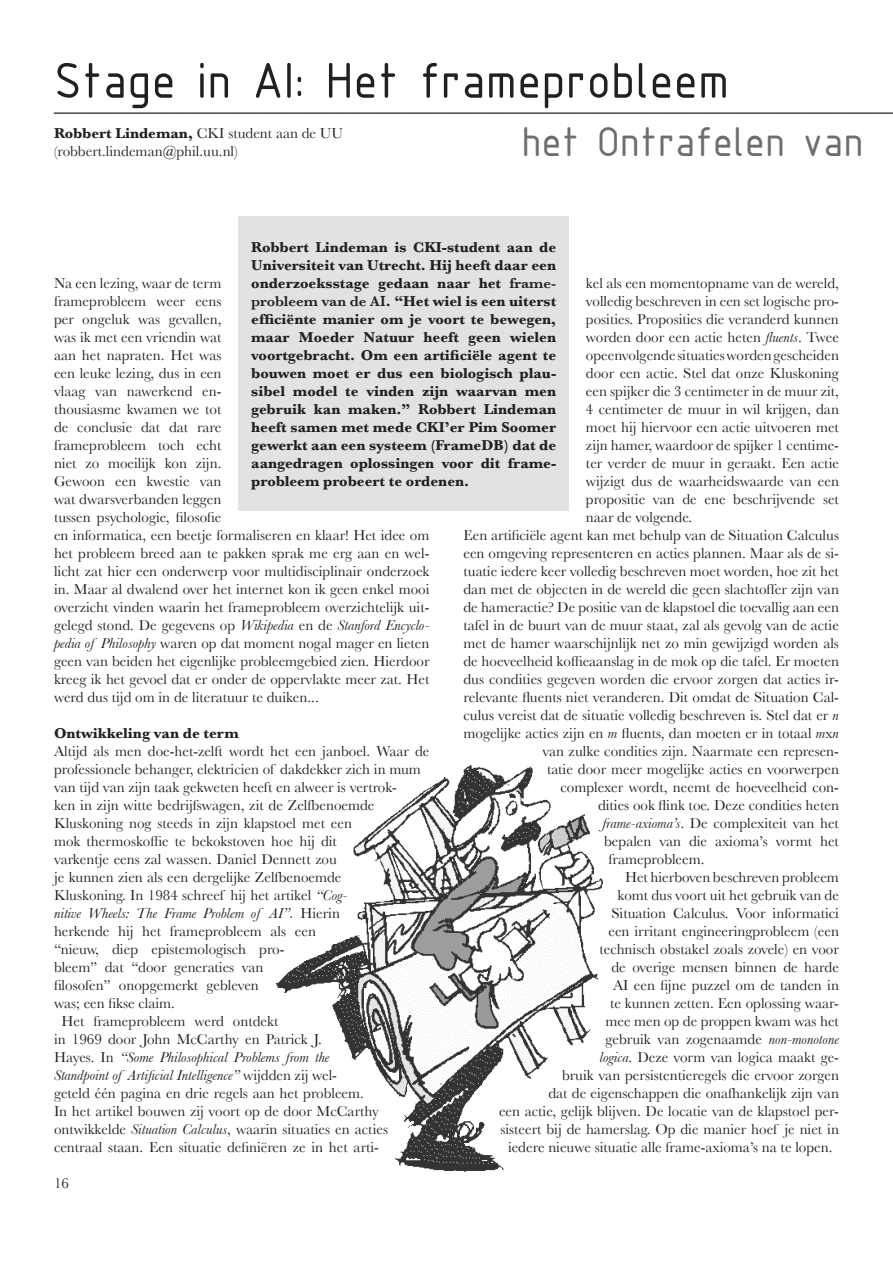
<style>
.page{position:relative;width:893px;height:1263px;background:#fff}
.page>*{position:absolute;margin:0;border:0;box-sizing:border-box;transform-origin:0 0}
.t1{font:54px "ISOCPEUR";color:#231f20}
.t2{font:45px "ISOCPEUR";color:#6c6d70}
.t3{font:15px/18px "Baskerville";color:#231f20}
.t4{font:700 15px/18px "Baskerville";color:#231f20;text-align:justify}
.s1{font-weight:700}
.s2{font-weight:600}
.s3{font-style:italic}
</style>
<div class="page">
<svg style="left:54px;top:112px;width:839px;height:2px;background:#767374"></svg>
<div style="left:238px;top:216px;width:331px;height:294px;background:#e1e2e4"></div>
<img style="left:276px;top:766px;width:327px;height:405px">
<p class="t1" style="left:54px;top:46px;width:677px">Stage in AI: Het frameprobleem</p>
<p class="t3" style="left:54px;top:124px;width:291px"><span class="s1">Robbert Lindeman,</span> CKI student aan de UU</p>
<p class="t3" style="left:54px;top:142px;width:185px">(robbert.lindeman@phil.uu.nl)</p>
<p class="t2" style="left:521px;top:112px;width:344px">het Ontrafelen van</p>
<p class="t4" style="left:251px;top:238px;width:306px">Robbert Lindeman is CKI-student aan de Universiteit van Utrecht. Hij heeft daar een onderzoeksstage gedaan naar het <span class="s2">frame&shy;probleem van de AI</span>. “Het wiel is een uiterst efficiënte manier om je voort te bewegen, maar Moeder Natuur heeft geen wielen voortgebracht. Om een artificiële agent te bouwen moet er dus een biologisch plau&shy;sibel model te vinden zijn waarvan men gebruik kan maken.” Robbert Lindeman heeft samen met mede CKI’er Pim Soomer gewerkt aan een systeem (FrameDB) dat de aangedragen oplossingen voor dit frame&shy;probleem probeert te ordenen.</p>
<p class="t3" style="left:54px;top:274px;width:377px">Na een lezing, waar de term<br>frameprobleem weer eens<br>per ongeluk was gevallen,<br>was ik met een vriendin wat<br>aan het napraten. Het was<br>een leuke lezing, dus in een<br>vlaag van nawerkend en-<br>thousiasme kwamen we tot<br>de conclusie dat dat rare<br>frameprobleem toch echt<br>niet zo moeilijk kon zijn.<br>Gewoon een kwestie van<br>wat dwarsverbanden leggen<br>tussen psychologie, filosofie<br>en informatica, een beetje formaliseren en klaar! Het idee om het probleem breed aan te pakken sprak me erg aan en wel&shy;licht zat hier een onderwerp voor multidisciplinair onderzoek in. Maar al dwalend over het internet kon ik geen enkel mooi overzicht vinden waarin het frameprobleem overzichtelijk uit&shy;gelegd stond. De gegevens op <span class="s3">Wikipedia</span> en de <span class="s3">Stanford Encyclo&shy;pedia of Philosophy</span> waren op dat moment nogal mager en lieten geen van beiden het eigenlijke probleemgebied zien. Hierdoor kreeg ik het gevoel dat er onder de oppervlakte meer zat. Het werd dus tijd om in de literatuur te duiken...</p>
<p class="t4" style="left:54px;top:724px;width:186px">Ontwikkeling van de term</p>
<p class="t3" style="left:54px;top:742px;width:377px">Altijd als men doe-het-zelft wordt het een janboel. Waar de professionele behanger, elektricien of dakdekker zich in mum van tijd van zijn taak gekweten heeft en alweer is vertrok-<br>ken in zijn witte bedrijfswagen, zit de Zelfbenoemde Kluskoning nog steeds in zijn klapstoel met een<br>mok thermoskoffie te bekokstoven hoe hij dit<br>varkentje eens zal wassen. Daniel Dennett zou<br>je kunnen zien als een dergelijke Zelfbenoemde<br>Kluskoning. In 1984 schreef hij het artikel <span class="s3">“Cog-<br>nitive Wheels: The Frame Problem of AI”.</span> Hierin<br>herkende hij het frameprobleem als een<br>“nieuw, diep epistemologisch pro-<br>bleem” dat “door generaties van<br>filosofen” onopgemerkt gebleven<br>was; een fikse claim.</p>
<p class="t3" style="left:54px;top:1012px;width:335px;text-indent:8px">Het frameprobleem werd ontdekt<br>in 1969 door John McCarthy en Patrick J.<br>Hayes. In <span class="s3">“Some Philosophical Problems from the Standpoint of Artificial Intelligence”</span> wijdden zij wel-<br>geteld één pagina en drie regels aan het probleem.<br>In het artikel bouwen zij voort op de door McCarthy ontwikkelde <span class="s3">Situation Calculus</span>, waarin situaties en acties centraal staan. Een situatie definiëren ze in het arti-</p>
<p class="t3" style="left:586px;top:274px;width:255px;text-align:justify">kel als een momentopname van de wereld, volledig beschreven in een set logische pro&shy;posities. Proposities die veranderd kunnen worden door een actie heten <span class="s3">fluents</span>. Twee opeenvolgende situaties worden gescheiden door een actie. Stel dat onze Kluskoning een spijker die 3 centimeter in de muur zit, 4 centimeter de muur in wil krijgen, dan moet hij hiervoor een actie uitvoeren met zijn hamer, waardoor de spijker 1 centime&shy;ter verder de muur in geraakt. Een actie wijzigt dus de waarheidswaarde van een propositie van de ene beschrijvende set naar de volgende.</p>
<p class="t3" style="left:463px;top:526px;width:377px">Een artificiële agent kan met behulp van de Situation Calculus</p>
<p class="t3" style="left:463px;top:544px;width:377px">een omgeving representeren en acties plannen. Maar als de si-</p>
<p class="t3" style="left:463px;top:562px;width:377px">tuatie iedere keer volledig beschreven moet worden, hoe zit het</p>
<p class="t3" style="left:463px;top:580px;width:377px">dan met de objecten in de wereld die geen slachtoffer zijn van</p>
<p class="t3" style="left:463px;top:598px;width:377px">de hameractie? De positie van de klapstoel die toevallig aan een</p>
<p class="t3" style="left:463px;top:616px;width:377px">tafel in de buurt van de muur staat, zal als gevolg van de actie</p>
<p class="t3" style="left:463px;top:634px;width:377px">met de hamer waarschijnlijk net zo min gewijzigd worden als</p>
<p class="t3" style="left:463px;top:652px;width:377px">de hoeveelheid koffieaanslag in de mok op die tafel. Er moeten</p>
<p class="t3" style="left:463px;top:670px;width:377px">dus condities gegeven worden die ervoor zorgen dat acties ir-</p>
<p class="t3" style="left:463px;top:688px;width:377px">relevante fluents niet veranderen. Dit omdat de Situation Cal-</p>
<p class="t3" style="left:463px;top:706px;width:377px">culus vereist dat de situatie volledig beschreven is. Stel dat er <span class="s3">n</span></p>
<p class="t3" style="left:463px;top:724px;width:377px">mogelijke acties zijn en <span class="s3">m</span> fluents, dan moeten er in totaal <span class="s3">m</span>x<span class="s3">n</span></p>
<p class="t3" style="left:542px;top:742px;width:298px">van zulke condities zijn. Naarmate een represen-</p>
<p class="t3" style="left:547px;top:760px;width:293px">tatie door meer mogelijke acties en voorwerpen</p>
<p class="t3" style="left:560px;top:778px;width:280px">complexer wordt, neemt de hoeveelheid con-</p>
<p class="t3" style="left:598px;top:796px;width:242px">dities ook flink toe. Deze condities heten</p>
<p class="t3" style="left:602px;top:814px;width:238px"><span class="s3">frame-axioma’s</span>. De complexiteit van het</p>
<p class="t3" style="left:604px;top:832px;width:236px">bepalen van die axioma’s vormt het</p>
<p class="t3" style="left:608px;top:850px;width:97px">frameprobleem.</p>
<p class="t3" style="left:625px;top:868px;width:215px">Het hierboven beschreven probleem</p>
<p class="t3" style="left:617px;top:886px;width:223px">komt dus voort uit het gebruik van de</p>
<p class="t3" style="left:611px;top:904px;width:229px">Situation Calculus. Voor informatici</p>
<p class="t3" style="left:608px;top:922px;width:232px">een irritant engineeringprobleem (een</p>
<p class="t3" style="left:599px;top:940px;width:241px">technisch obstakel zoals zovele) en voor</p>
<p class="t3" style="left:611px;top:958px;width:229px">de overige mensen binnen de harde</p>
<p class="t3" style="left:613px;top:976px;width:227px">AI een fijne puzzel om de tanden in</p>
<p class="t3" style="left:610px;top:994px;width:230px">te kunnen zetten. Een oplossing waar-</p>
<p class="t3" style="left:605px;top:1012px;width:235px">mee men op de proppen kwam was het</p>
<p class="t3" style="left:605px;top:1030px;width:235px">gebruik van zogenaamde <span class="s3">non-monotone</span></p>
<p class="t3" style="left:599px;top:1048px;width:241px"><span class="s3">logica</span>. Deze vorm van logica maakt ge-</p>
<p class="t3" style="left:562px;top:1066px;width:278px">bruik van persistentieregels die ervoor zorgen</p>
<p class="t3" style="left:548px;top:1084px;width:292px">dat de eigenschappen die onafhankelijk zijn van</p>
<p class="t3" style="left:499px;top:1102px;width:341px">een actie, gelijk blijven. De locatie van de klapstoel per-</p>
<p class="t3" style="left:500px;top:1120px;width:340px">sisteert bij de hamerslag. Op die manier hoef je niet in</p>
<p class="t3" style="left:508px;top:1138px;width:326px">iedere nieuwe situatie alle frame-axioma’s na te lopen.</p>
<p class="t3" style="left:54px;top:1174px;width:16px">16</p>
</div>
